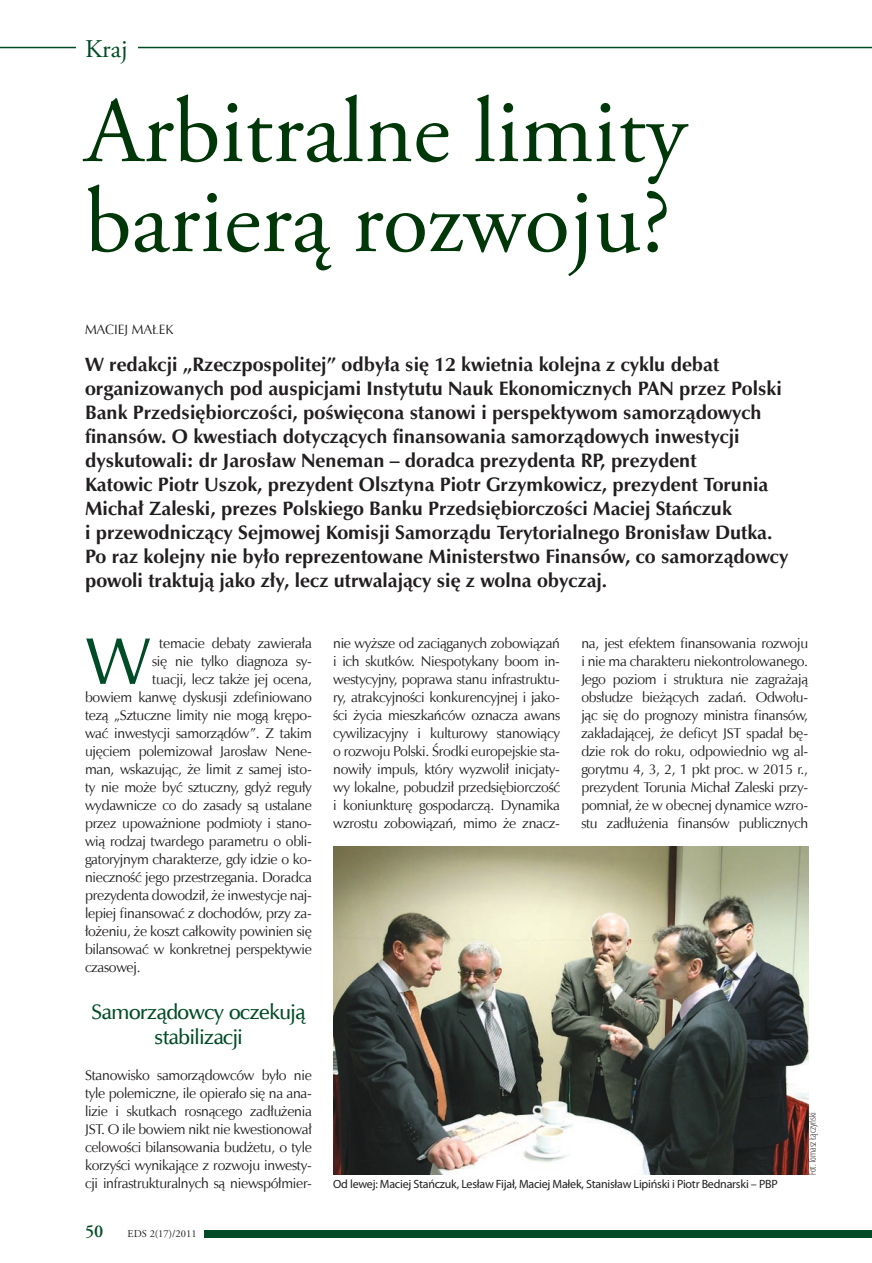
<style>
.page{position:relative;width:872px;height:1263px;background:#fff}
.page>*{position:absolute;margin:0;border:0;box-sizing:border-box;transform-origin:0 0}
._01__tytul{font:93px/90px "Adobe Garamond Pro";color:#003709}
._03__tekst{font:66.9px "Zapf Humnst EU";color:#004c26}
.t1{font:25.5px "Adobe Garamond Pro";color:#004c26}
._04__srodtytul{font:21px/25.2px "Zapf Humnst Dm EU";letter-spacing:-.02em;color:#004c26;text-align:center}
._02__lead{font:700 19.5px/24px "Zapf Humnst EU";color:#231f20}
.t2{font:600 18px "Adobe Garamond Pro";color:#004c26}
._03__tekst-2{font:14.25px/18px "Zapf Humnst EU";letter-spacing:-.02em;color:#231f20;text-align:justify}
._08__autor{font:13.5px "Zapf Humnst EU";color:#231f20}
._12__podpis{font:12px "Myriad Pro";letter-spacing:-.02em;color:#231f20}
._11__tabela_tekst{font:300 condensed 10.5px "Myriad Pro";color:#231f20}
.t3{font:10.5px "Adobe Garamond Pro";color:#231f20}
</style>
<div class="page">
<hr style="left:0;top:47px;width:872px;height:1px;background:#004c26">
<div style="left:77px;top:38px;width:61px;height:19px;background:#fff"></div>
<div style="left:204px;top:1230px;width:668px;height:7px;background:#004c26"></div>
<img style="left:333px;top:846px;width:475px;height:329px">
<p class="t1" style="left:85px;top:33px;width:44px">Kraj</p>
<p class="_01__tytul" style="left:85px;top:90px;width:603px">Arbitralne limity barierą rozwoju?</p>
<p class="_08__autor" style="left:85px;top:321px;width:90px">Maciej Małek</p>
<p class="_02__lead" style="left:85px;top:353px;width:705px">W redakcji „Rzeczpospolitej” odbyła się 12 kwietnia kolejna z cyklu debat organizowanych pod auspicjami Instytutu Nauk Ekonomicznych PAN przez Polski Bank Przedsiębiorczości, poświęcona stanowi i perspektywom samorządowych finansów. O kwestiach dotyczących finansowania samorządowych inwestycji dyskutowali: dr Jarosław Neneman – doradca prezydenta RP, prezydent<br>Katowic Piotr Uszok, prezydent Olsztyna Piotr Grzymkowicz, prezydent Torunia Michał Zaleski, prezes Polskiego Banku Przedsiębiorczości Maciej Stańczuk<br>i przewodniczący Sejmowej Komisji Samorządu Terytorialnego Bronisław Dutka.<br>Po raz kolejny nie było reprezentowane Ministerstwo Finansów, co samorządowcy powoli traktują jako zły, lecz utrwalający się z wolna obyczaj.</p>
<p class="_03__tekst" style="left:85px;top:620px;width:67px">W</p>
<p class="_03__tekst-2" style="left:159px;top:635px;width:154px">temacie debaty zawierała</p>
<p class="_03__tekst-2" style="left:152px;top:653px;width:161px">się nie tylko diagnoza sy-</p>
<p class="_03__tekst-2" style="left:152px;top:671px;width:161px">tuacji, lecz także jej ocena,</p>
<p class="_03__tekst-2" style="left:85px;top:689px;width:228px">bowiem kanwę dyskusji zdefiniowano</p>
<p class="_03__tekst-2" style="left:85px;top:707px;width:228px">tezą „Sztuczne limity nie mogą krępo-</p>
<p class="_03__tekst-2" style="left:85px;top:725px;width:228px">wać inwestycji samorządów”. Z takim</p>
<p class="_03__tekst-2" style="left:85px;top:743px;width:228px">ujęciem polemizował Jarosław Nene-</p>
<p class="_03__tekst-2" style="left:85px;top:761px;width:228px">man, wskazując, że limit z samej isto-</p>
<p class="_03__tekst-2" style="left:85px;top:779px;width:228px">ty nie może być sztuczny, gdyż reguły</p>
<p class="_03__tekst-2" style="left:85px;top:797px;width:228px">wydawnicze co do zasady są ustalane</p>
<p class="_03__tekst-2" style="left:85px;top:815px;width:228px">przez upoważnione podmioty i stano-</p>
<p class="_03__tekst-2" style="left:85px;top:833px;width:228px">wią rodzaj twardego parametru o obli-</p>
<p class="_03__tekst-2" style="left:85px;top:851px;width:228px">gatoryjnym charakterze, gdy idzie o ko-</p>
<p class="_03__tekst-2" style="left:85px;top:869px;width:228px">nieczność jego przestrzegania. Doradca</p>
<p class="_03__tekst-2" style="left:85px;top:887px;width:228px">prezydenta dowodził, że inwestycje naj-</p>
<p class="_03__tekst-2" style="left:85px;top:905px;width:228px">lepiej finansować z dochodów, przy za-</p>
<p class="_03__tekst-2" style="left:85px;top:923px;width:228px">łożeniu, że koszt całkowity powinien się</p>
<p class="_03__tekst-2" style="left:85px;top:941px;width:228px">bilansować w konkretnej perspektywie</p>
<p class="_03__tekst-2" style="left:85px;top:959px;width:57px">czasowej.</p>
<p class="_04__srodtytul" style="left:92px;top:999px;width:215px">Samorządowcy oczekują stabilizacji</p>
<p class="_03__tekst-2" style="left:85px;top:1067px;width:228px">Stanowisko samorządowców było nie tyle polemiczne, ile opierało się na ana&shy;lizie i skutkach rosnącego zadłużenia JST. O ile bowiem nikt nie kwestionował celowości bilansowania budżetu, o tyle korzyści wynikające z rozwoju inwesty&shy;cji infrastrukturalnych są niewspółmier-</p>
<p class="t2" style="left:85px;top:1221px;width:20px">50</p>
<p class="t3" style="left:128px;top:1228px;width:70px">EDS 2(17)/2011</p>
<p class="_03__tekst-2" style="left:333px;top:635px;width:228px">nie wyższe od zaciąganych zobowiązań i ich skutków. Niespotykany boom in&shy;westycyjny, poprawa stanu infrastruktu&shy;ry, atrakcyjności konkurencyjnej i jako&shy;ści życia mieszkańców oznacza awans cywilizacyjny i kulturowy stanowiący o rozwoju Polski. Środki europejskie sta&shy;nowiły impuls, który wyzwolił inicjaty&shy;wy lokalne, pobudził przedsiębiorczość i koniunkturę gospodarczą. Dynamika wzrostu zobowiązań, mimo że znacz-</p>
<p class="_03__tekst-2" style="left:581px;top:635px;width:228px">na, jest efektem finansowania rozwoju i nie ma charakteru niekontrolowanego.<br>Jego poziom i struktura nie zagrażają obsłudze bieżących zadań. Odwołu&shy;jąc się do prognozy ministra finansów, zakładającej, że deficyt JST spadał bę&shy;dzie rok do roku, odpowiednio wg al&shy;gorytmu 4, 3, 2, 1 pkt proc. w 2015 r., prezydent Torunia Michał Zaleski przy&shy;pomniał, że w obecnej dynamice wzro&shy;stu zadłużenia finansów publicznych</p>
<p class="_12__podpis" style="left:333px;top:1177px;width:446px">Od lewej: Maciej Stańczuk, Lesław Fijał, Maciej Małek, Stanisław Lipiński i Piotr Bednarski – PBP</p>
<p class="_11__tabela_tekst" style="left:806px;top:1175px;width:65px;rotate:-90deg">Fot. Tomasz Łączyński</p>
</div>
